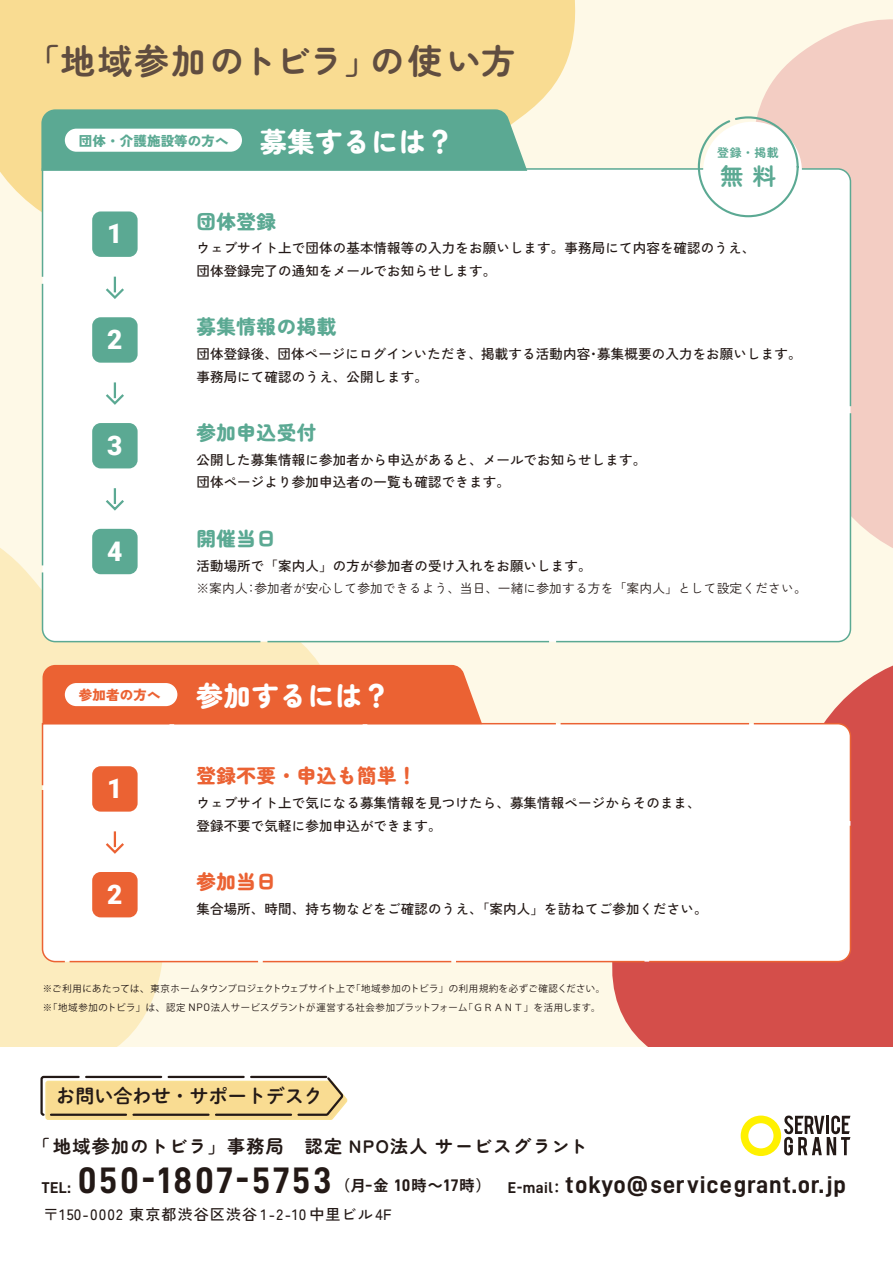
<style>
.page{position:relative;width:893px;height:1263px;background:#fff}
.page>*{position:absolute;margin:0;border:0;box-sizing:border-box;transform-origin:0 0}
.t1{font:36.9px "D DIN Bold";letter-spacing:.065em;color:#231916}
.t2{font:700 34.5px "Zen Maru Gothic";letter-spacing:.07em;color:#604d40}
.t3{font:900 27px "Zen Maru Gothic";letter-spacing:.03em;color:#fff}
.t4{font:900 27px "Roboto";color:#fff}
.t5{font:24.3px "D DIN Bold";letter-spacing:.03em;color:#231916}
.t6{font:700 23.4px "Zen Maru Gothic";color:#5ba993}
.t7{font:900 19.5px "Zen Maru Gothic";letter-spacing:.03em;color:#5ba993}
.t8{font:900 19.5px "Zen Maru Gothic";letter-spacing:.03em;color:#eb6233}
.t9{font:19.05px "DNP Shuei M Go Std B";color:#231916}
.t10{font:700 18px "Zen Maru Gothic";letter-spacing:.075em;color:#231916}
.t11{font:15.6px "D DIN Bold";color:#231916}
.t12{font:500 15px "Zen Kaku Gothic New";letter-spacing:.075em;color:#231916}
.t13{font:500 13.5px/22.5px "Zen Kaku Gothic New";letter-spacing:.01em;color:#231916}
.t14{font:900 13.5px "Zen Kaku Gothic New";letter-spacing:.01em;color:#5ba993}
.t15{font:900 13.5px "Zen Kaku Gothic New";letter-spacing:.01em;color:#eb6233}
.t16{font:12.75px "Zen Kaku Gothic New";letter-spacing:.01em;color:#231916}
.t17{font:700 11.85px "Zen Maru Gothic";color:#5ba993}
.t18{font:9.3px/19.5px "Koz Go Pr 6 N";letter-spacing:.045em;color:#231916}
.s1{font-family:"D DIN";font-size:10.8px}
.s2{font-size:38.25px}
.s3{font-family:"Koz Go Pro";font-weight:700;font-size:15px}
.s4{font-size:16.8px}
.s5{font-size:15.6px}
.s6{font-family:"Koz Go Pro";font-weight:700;font-size:13.5px}
</style>
<div class="page">
<div style="left:0;top:0;width:893px;height:1047px;background:#fef9e7"></div>
<svg style="left:612px;top:665px;width:281px;height:382px;fill:#d44e4a"></svg>
<svg style="left:697px;top:19px;width:196px;height:529px;fill:#f3cdc3"></svg>
<svg style="left:0;top:548px;width:358px;height:499px;fill:#fcecbe"></svg>
<svg style="left:0;top:0;width:576px;height:212px;background:#f9de97"></svg>
<div style="left:41px;top:167px;width:811px;height:476px;background:#fff"></div>
<div style="left:41px;top:722px;width:811px;height:241px;background:#fff"></div>
<svg style="left:40px;top:108px;width:489px;height:77px;background:#84bdaa"></svg>
<svg style="left:40px;top:1075px;width:308px;height:45px;background:#e4cc92"></svg>
<div style="left:703px;top:122px;width:99px;height:98px;background:#fff;border-radius:50%"></div>
<div style="left:698px;top:116px;width:101px;height:101px;border:2px dashed #5ba993;border-radius:50%"></div>
<svg style="left:741px;top:1115px;width:109px;height:41px"></svg>
<div style="left:43px;top:665px;width:439px;height:59px;background:#eb6233"></div>
<div style="left:65px;top:683px;width:112px;height:23px;background:#fff;border-radius:12px"></div>
<div style="left:92px;top:211px;width:46px;height:46px;background:#5ba993;border-radius:9px"></div>
<div style="left:92px;top:317px;width:46px;height:46px;background:#5ba993;border-radius:9px"></div>
<div style="left:92px;top:423px;width:46px;height:45px;background:#5ba993;border-radius:9px"></div>
<div style="left:92px;top:529px;width:46px;height:45px;background:#5ba993;border-radius:9px"></div>
<svg style="left:103px;top:277px;width:23px;height:24px"></svg>
<div style="left:92px;top:766px;width:46px;height:46px;background:#eb6233;border-radius:9px"></div>
<div style="left:92px;top:872px;width:46px;height:45px;background:#eb6233;border-radius:9px"></div>
<svg style="left:103px;top:831px;width:23px;height:24px"></svg>
<svg style="left:103px;top:382px;width:23px;height:24px"></svg>
<svg style="left:103px;top:488px;width:23px;height:24px"></svg>
<div style="left:65px;top:129px;width:177px;height:23px;background:#fff;border-radius:12px"></div>
<h2 class="t2" style="left:25px;top:40px;width:492px">「地域参加のトビラ」の使い方</h2>
<p class="t14" style="left:90px;top:131px;width:70px">団体の方へ</p>
<h3 class="t3" style="left:204px;top:125px;width:195px">募集するには？</h3>
<h3 class="t3" style="left:260px;top:125px;width:195px">募集するには？</h3>
<p class="t14" style="left:79px;top:132px;width:151px">団体・介護施設等の方へ</p>
<p class="t17" style="left:717px;top:146px;width:63px">登録・掲載</p>
<h3 class="t6" style="left:720px;top:162px;width:57px">無料</h3>
<h3 class="t4" style="left:107px;top:215px;width:17px">1</h3>
<h3 class="t4" style="left:107px;top:321px;width:17px">2</h3>
<h3 class="t4" style="left:107px;top:426px;width:17px">3</h3>
<h3 class="t4" style="left:107px;top:532px;width:17px">4</h3>
<h3 class="t7" style="left:196px;top:209px;width:81px">団体登録</h3>
<p class="t13" style="left:196px;top:237px;width:560px">ウェブサイト上で団体の基本情報等の入力をお願いします。事務局にて内容を確認のうえ、団体登録完了の通知をメールでお知らせします。</p>
<h3 class="t7" style="left:196px;top:315px;width:142px">募集情報の掲載</h3>
<p class="t13" style="left:196px;top:343px;width:607px">団体登録後、団体ページにログインいただき、掲載する活動内容・募集概要の入力をお願いします。事務局にて確認のうえ、公開します。</p>
<h3 class="t7" style="left:196px;top:421px;width:121px">参加申込受付</h3>
<p class="t13" style="left:196px;top:448px;width:451px">公開した募集情報に参加者から申込があると、メールでお知らせします。団体ページより参加申込者の一覧も確認できます。</p>
<h3 class="t7" style="left:196px;top:526px;width:81px">開催当日</h3>
<p class="t13" style="left:196px;top:554px;width:397px">活動場所で「案内人」の方が参加者の受け入れをお願いします。</p>
<p class="t16" style="left:196px;top:580px;width:612px">※案内人：参加者が安心して参加できるよう、当日、一緒に参加する方を「案内人」として設定ください。</p>
<p class="t15" style="left:79px;top:687px;width:83px">参加者の方へ</p>
<h3 class="t3" style="left:196px;top:679px;width:195px">参加するには？</h3>
<h3 class="t4" style="left:107px;top:769px;width:17px">1</h3>
<h3 class="t4" style="left:107px;top:875px;width:17px">2</h3>
<h3 class="t8" style="left:196px;top:764px;width:222px">登録不要・申込も簡単！</h3>
<p class="t13" style="left:196px;top:792px;width:506px">ウェブサイト上で気になる募集情報を見つけたら、募集情報ページからそのまま、登録不要で気軽に参加申込ができます。</p>
<h3 class="t8" style="left:196px;top:870px;width:81px">参加当日</h3>
<p class="t13" style="left:196px;top:897px;width:513px">集合場所、時間、持ち物などをご確認のうえ、「案内人」を訪ねてご参加ください。</p>
<p class="t18" style="left:43px;top:979px;width:564px">※ご利用にあたっては、東京ホームタウンプロジェクトウェブサイト上で「地域参加のトビラ」の利用規約を必ずご確認ください。※「地域参加のトビラ」は、認定 <span class="s1">NPO</span>法人サービスグラントが運営する社会参加プラットフォーム「ＧＲＡＮＴ」を活用します。</p>
<h3 class="t9" style="left:56px;top:1082px;width:268px">お問い合わせ・サポートデスク</h3>
<h3 class="t10" style="left:32px;top:1135px;width:557px">「地域参加のトビラ」事務局　認定 NPO法人 サービスグラント</h3>
<p class="t11" style="left:42px;top:1179px;width:30px">TEL:</p>
<h1 class="t1" style="left:78px;top:1159px;width:255px">050<span class="s2">-</span>1807<span class="s2">-</span>5753</h1>
<h3 class="t5" style="left:335px;top:1171px;width:512px"><span class="s3">（月ｰ金</span> <span class="s4">10</span><span class="s3">時～</span><span class="s4">17</span><span class="s3">時）</span> <span class="s5">E-mail</span><span class="s6">：</span>tokyo@servicegrant.or.jp</h3>
<p class="t12" style="left:43px;top:1205px;width:349px">〒150-0002 東京都渋谷区渋谷 1-2-10 中里ビル4F</p>
</div>
